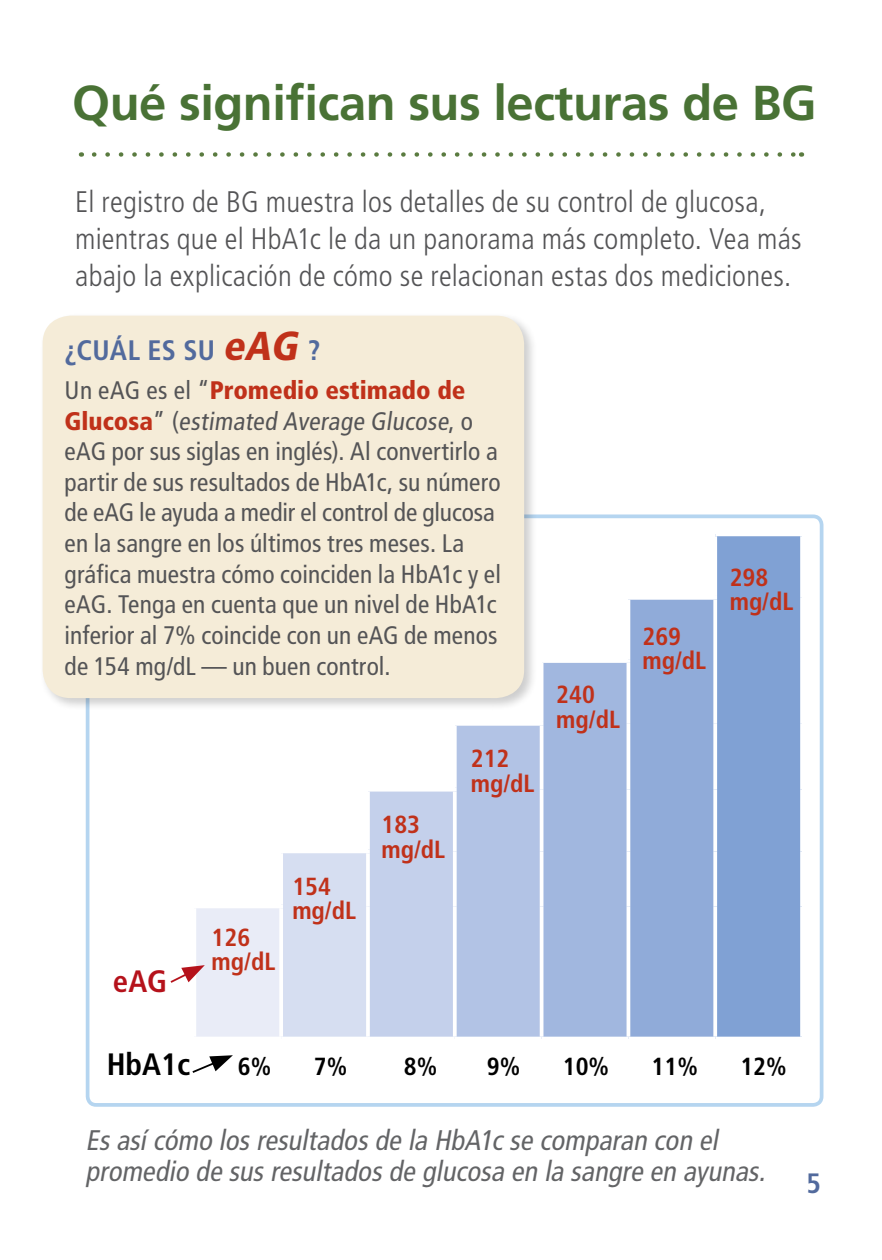
<style>
.page{position:relative;width:882px;height:1260px;background:#fff}
.page>*{position:absolute;margin:0;border:0;box-sizing:border-box;transform-origin:0 0}
.head_1{font:700 49px "Frutiger LT Std";letter-spacing:-.01em;color:#497235}
.side_text_pullout_2{font:700 condensed 30.8px "Frutiger LT Std";color:#000}
.side_text_pullout_2-2{font:700 condensed 30.8px "Frutiger LT Std";color:#b5121b}
.text{font:300 condensed 29.75px/37.1px "Frutiger LT Std";letter-spacing:.01em;color:#545456}
.caption_-_10_itallic{font:italic condensed 28.35px/31.5px "Frutiger LT Std";color:#636466}
.head_1-2{font:700 condensed 28.35px "Frutiger LT Std";letter-spacing:.01em;color:#526a9d}
.t1{font:700 condensed 28px "Frutiger LT Std";color:#526a9d}
.text-2{font:condensed 25.2px/30.8px "Frutiger LT Std";letter-spacing:.005em;color:#545456}
.side_text_pullout_2-3{font:700 condensed 24.85px/24.8px "Frutiger LT Std";color:#c0311a}
.side_text_pullout_2-4{font:700 condensed 24.85px "Frutiger LT Std";color:#000}
.s1{font-weight:900;font-style:italic;font-size:40.25px;color:#c0311a}
.s2{font-weight:900;color:#c0311a}
</style>
<div class="page">
<svg style="left:94px;top:152px;width:701px;height:5px"></svg>
<div style="left:86px;top:514px;width:737px;height:593px;border:4px solid #b5d5f0;border-radius:9px"></div>
<div style="left:715px;top:534px;width:87px;height:505px;background:#80a1d4"></div>
<div style="left:628px;top:598px;width:87px;height:441px;background:#90abd9"></div>
<div style="left:542px;top:661px;width:86px;height:378px;background:#a1b7df"></div>
<div style="left:455px;top:724px;width:87px;height:315px;background:#b2c3e5"></div>
<div style="left:368px;top:790px;width:87px;height:249px;background:#c4d0eb"></div>
<div style="left:281px;top:851px;width:87px;height:188px;background:#d6def1"></div>
<div style="left:194px;top:906px;width:87px;height:133px;background:#e9ecf7"></div>
<hr style="left:715px;top:533px;width:89px;height:3px;background:#fff">
<hr style="left:713px;top:536px;width:4px;height:60px;background:#fff">
<svg style="left:800px;top:536px;width:2px;height:62px"></svg>
<svg style="left:628px;top:596px;width:89px;height:4px"></svg>
<hr style="left:627px;top:600px;width:3px;height:59px;background:#fff">
<svg style="left:713px;top:600px;width:4px;height:61px"></svg>
<svg style="left:800px;top:598px;width:2px;height:63px"></svg>
<hr style="left:540px;top:659px;width:90px;height:4px;background:#fff">
<hr style="left:540px;top:663px;width:3px;height:59px;background:#fff">
<hr style="left:627px;top:663px;width:3px;height:61px;background:#fff">
<svg style="left:713px;top:661px;width:4px;height:63px"></svg>
<svg style="left:800px;top:661px;width:2px;height:63px"></svg>
<svg style="left:455px;top:722px;width:88px;height:4px"></svg>
<svg style="left:455px;top:726px;width:2px;height:62px"></svg>
<hr style="left:540px;top:726px;width:3px;height:64px;background:#fff">
<hr style="left:627px;top:724px;width:3px;height:66px;background:#fff">
<svg style="left:713px;top:724px;width:4px;height:66px"></svg>
<svg style="left:800px;top:724px;width:2px;height:66px"></svg>
<svg style="left:368px;top:788px;width:89px;height:4px"></svg>
<hr style="left:366px;top:792px;width:4px;height:58px;background:#fff">
<svg style="left:453px;top:792px;width:4px;height:59px"></svg>
<hr style="left:540px;top:790px;width:3px;height:61px;background:#fff">
<hr style="left:627px;top:790px;width:3px;height:61px;background:#fff">
<svg style="left:713px;top:790px;width:4px;height:61px"></svg>
<svg style="left:800px;top:790px;width:2px;height:61px"></svg>
<hr style="left:279px;top:850px;width:91px;height:3px;background:#fff">
<hr style="left:279px;top:853px;width:4px;height:52px;background:#fff">
<hr style="left:366px;top:853px;width:4px;height:53px;background:#fff">
<svg style="left:453px;top:851px;width:4px;height:55px"></svg>
<hr style="left:540px;top:851px;width:3px;height:55px;background:#fff">
<hr style="left:627px;top:851px;width:3px;height:55px;background:#fff">
<svg style="left:713px;top:851px;width:4px;height:55px"></svg>
<svg style="left:800px;top:851px;width:2px;height:55px"></svg>
<hr style="left:192px;top:905px;width:91px;height:3px;background:#fff">
<hr style="left:192px;top:908px;width:4px;height:129px;background:#fff">
<hr style="left:279px;top:908px;width:4px;height:129px;background:#fff">
<hr style="left:366px;top:906px;width:4px;height:131px;background:#fff">
<svg style="left:453px;top:906px;width:4px;height:131px"></svg>
<hr style="left:540px;top:906px;width:3px;height:131px;background:#fff">
<hr style="left:627px;top:906px;width:3px;height:131px;background:#fff">
<svg style="left:713px;top:906px;width:4px;height:131px"></svg>
<svg style="left:800px;top:906px;width:2px;height:131px"></svg>
<hr style="left:192px;top:1037px;width:89px;height:3px;background:#fff">
<hr style="left:281px;top:1037px;width:87px;height:3px;background:#fff">
<hr style="left:368px;top:1037px;width:87px;height:3px;background:#fff">
<hr style="left:455px;top:1037px;width:87px;height:3px;background:#fff">
<hr style="left:542px;top:1037px;width:86px;height:3px;background:#fff">
<hr style="left:628px;top:1037px;width:87px;height:3px;background:#fff">
<hr style="left:715px;top:1037px;width:89px;height:3px;background:#fff">
<svg style="left:170px;top:965px;width:35px;height:18px"></svg>
<svg style="left:192px;top:1055px;width:41px;height:18px"></svg>
<div style="left:39px;top:313px;width:498px;height:398px;background:#000;opacity:.2"></div>
<div style="left:43px;top:316px;width:481px;height:382px;background:#f5ecd8;border-radius:28px"></div>
<p class="head_1" style="left:72px;top:74px;width:746px">Qué significan sus lecturas de BG</p>
<p class="text" style="left:75px;top:184px;width:728px">El registro de BG muestra los detalles de su control de glucosa, mientras que el HbA1c le da un panorama más completo. Vea más abajo la explicación de cómo se relacionan estas dos mediciones.</p>
<p class="head_1-2" style="left:65px;top:333px;width:258px">¿CUÁL ES SU <span class="s1">eAG</span> ?</p>
<p class="text-2" style="left:65px;top:375px;width:438px">Un eAG es el “<span class="s2">Promedio estimado de Glucosa</span>” (estimated Average Glucose, o eAG por sus siglas en inglés). Al convertirlo a partir de sus resultados de HbA1c, su número de eAG le ayuda a medir el control de glucosa en la sangre en los últimos tres meses. La gráfica muestra cómo coinciden la HbA1c y el eAG. Tenga en cuenta que un nivel de HbA1c inferior al 7% coincide con un eAG de menos de 154 mg/dL — un buen control.</p>
<p class="side_text_pullout_2-3" style="left:730px;top:565px;width:65px">298 mg/dL</p>
<p class="side_text_pullout_2-3" style="left:643px;top:624px;width:40px">269</p>
<p class="side_text_pullout_2-3" style="left:643px;top:648px;width:65px">mg/dL</p>
<p class="side_text_pullout_2-2" style="left:113px;top:963px;width:56px">eAG</p>
<p class="side_text_pullout_2-3" style="left:212px;top:925px;width:40px">126</p>
<p class="side_text_pullout_2-3" style="left:212px;top:949px;width:65px">mg/dL</p>
<p class="side_text_pullout_2-3" style="left:292px;top:874px;width:40px">154</p>
<p class="side_text_pullout_2-3" style="left:292px;top:898px;width:65px">mg/dL</p>
<p class="side_text_pullout_2-3" style="left:381px;top:812px;width:40px">183</p>
<p class="side_text_pullout_2-3" style="left:381px;top:837px;width:65px">mg/dL</p>
<p class="side_text_pullout_2-3" style="left:471px;top:746px;width:40px">212</p>
<p class="side_text_pullout_2-3" style="left:471px;top:771px;width:65px">mg/dL</p>
<p class="side_text_pullout_2-3" style="left:556px;top:682px;width:40px">240</p>
<p class="side_text_pullout_2-3" style="left:556px;top:707px;width:65px">mg/dL</p>
<p class="side_text_pullout_2" style="left:107px;top:1046px;width:85px">HbA1c</p>
<p class="side_text_pullout_2-4" style="left:238px;top:1051px;width:35px">6%</p>
<p class="side_text_pullout_2-4" style="left:314px;top:1051px;width:35px">7%</p>
<p class="side_text_pullout_2-4" style="left:404px;top:1051px;width:35px">8%</p>
<p class="side_text_pullout_2-4" style="left:487px;top:1051px;width:35px">9%</p>
<p class="side_text_pullout_2-4" style="left:563px;top:1051px;width:48px">10%</p>
<p class="side_text_pullout_2-4" style="left:652px;top:1051px;width:48px">11%</p>
<p class="side_text_pullout_2-4" style="left:740px;top:1051px;width:48px">12%</p>
<p class="caption_-_10_itallic" style="left:85px;top:1124px;width:687px">Esasícómo losresultadosde la HbA1cse comparan con el promedio de susresultadosde glucosa en la sangre en ayunas.</p>
<p class="t1" style="left:806px;top:1166px;width:16px">5</p>
</div>
